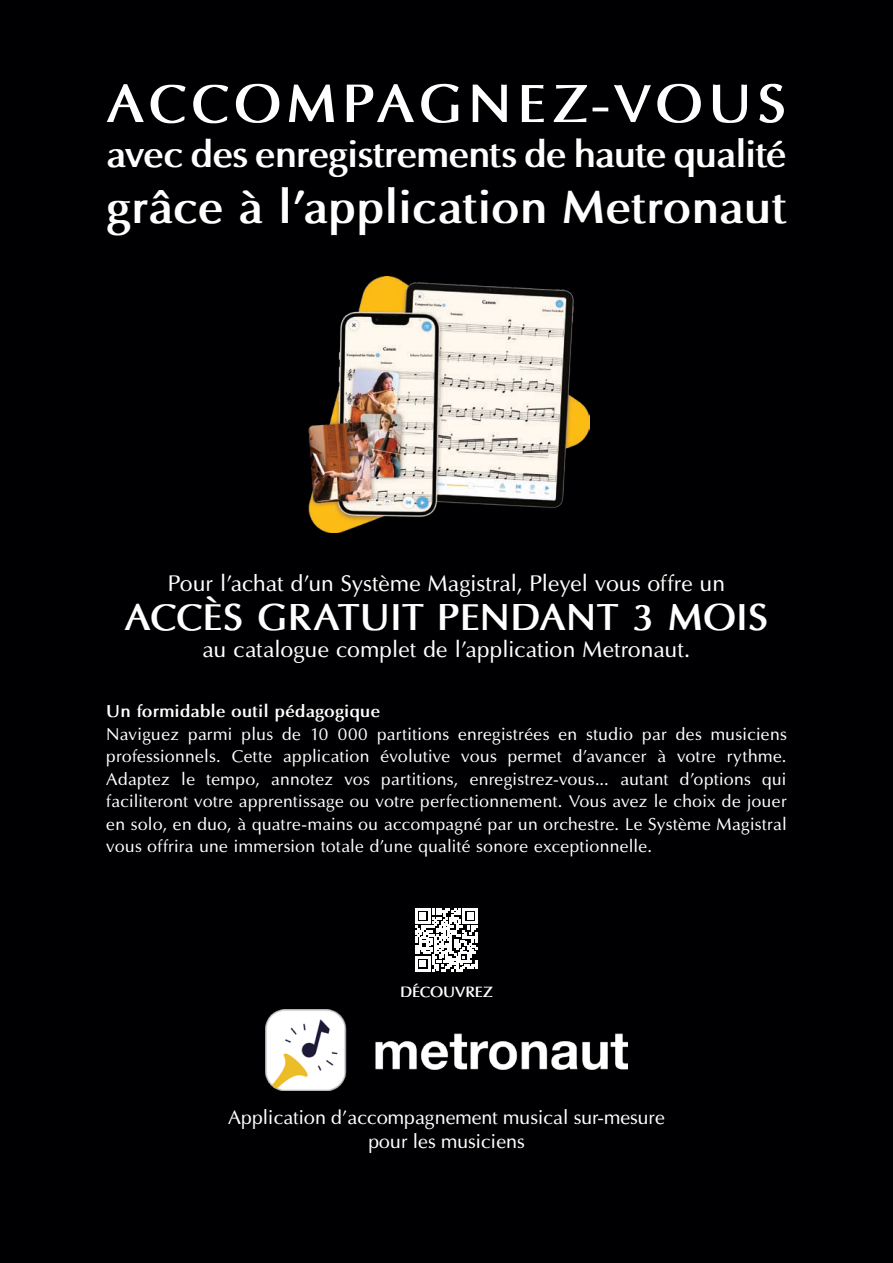
<style>
.page{position:relative;width:893px;height:1263px;background:#000002}
.page>*{position:absolute;margin:0;border:0;box-sizing:border-box;transform-origin:0 0}
.t1{font:700 54px "Optima";letter-spacing:.09em;color:#fff}
.t2{font:700 46.5px "Optima";color:#fff}
.Texte_blanc_11_5{font:700 37.5px "Optima";letter-spacing:-.025em;color:#fff}
.Texte_blanc_11_5-2{font:700 37.5px "Optima";letter-spacing:-.005em;color:#fff}
.Texte_blanc_11_5-3{font:22.5px "Optima";letter-spacing:.005em;color:#fff}
.t3{font:19.5px/24px "Optima";color:#fff;text-align:center}
.Texte_blanc_11_5-4{font:17.25px/22.5px "Optima";letter-spacing:.015em;color:#fff;text-align:justify}
.Texte_blanc_11_5-5{font:700 17.25px "Optima";letter-spacing:.005em;color:#fff}
.t4{font:700 15px "Optima";letter-spacing:-.02em;color:#fff}
</style>
<div class="page">
<img style="left:308px;top:276px;width:281px;height:257px">
<img style="left:265px;top:1010px;width:363px;height:81px">
<svg style="left:415px;top:908px;width:63px;height:63px"></svg>
<p class="t1" style="left:106px;top:71px;width:682px">ACCOMPAGNEZ-VOUS</p>
<p class="Texte_blanc_11_5" style="left:106px;top:131px;width:682px">avec des enregistrements de haute qualité</p>
<p class="t2" style="left:106px;top:179px;width:682px">grâce à l’application Metronaut</p>
<p class="Texte_blanc_11_5-3" style="left:168px;top:570px;width:558px">Pour l’achat d’un Système Magistral, Pleyel vous offre un</p>
<p class="Texte_blanc_11_5-2" style="left:124px;top:595px;width:645px">ACCÈS GRATUIT PENDANT 3 MOIS</p>
<p class="Texte_blanc_11_5-3" style="left:202px;top:636px;width:489px">au catalogue complet de l’application Metronaut.</p>
<p class="Texte_blanc_11_5-5" style="left:106px;top:701px;width:275px">Un formidable outil pédagogique</p>
<p class="Texte_blanc_11_5-4" style="left:106px;top:722px;width:682px">Naviguez parmi plus de 10 000 partitions enregistrées en studio par des musiciens professionnels. Cette application évolutive vous permet d’avancer à votre rythme.<br>Adaptez le tempo, annotez vos partitions, enregistrez-vous... autant d’options qui faciliteront votre apprentissage ou votre perfectionnement. Vous avez le choix de jouer en solo, en duo, à quatre-mains ou accompagné par un orchestre. Le Système Magistral vous offrira une immersion totale d’une qualité sonore exceptionnelle.</p>
<p class="t4" style="left:400px;top:983px;width:94px">DÉCOUVREZ</p>
<p class="t3" style="left:228px;top:1105px;width:438px">Application d’accompagnement musical sur-mesure pour les musiciens</p>
</div>
